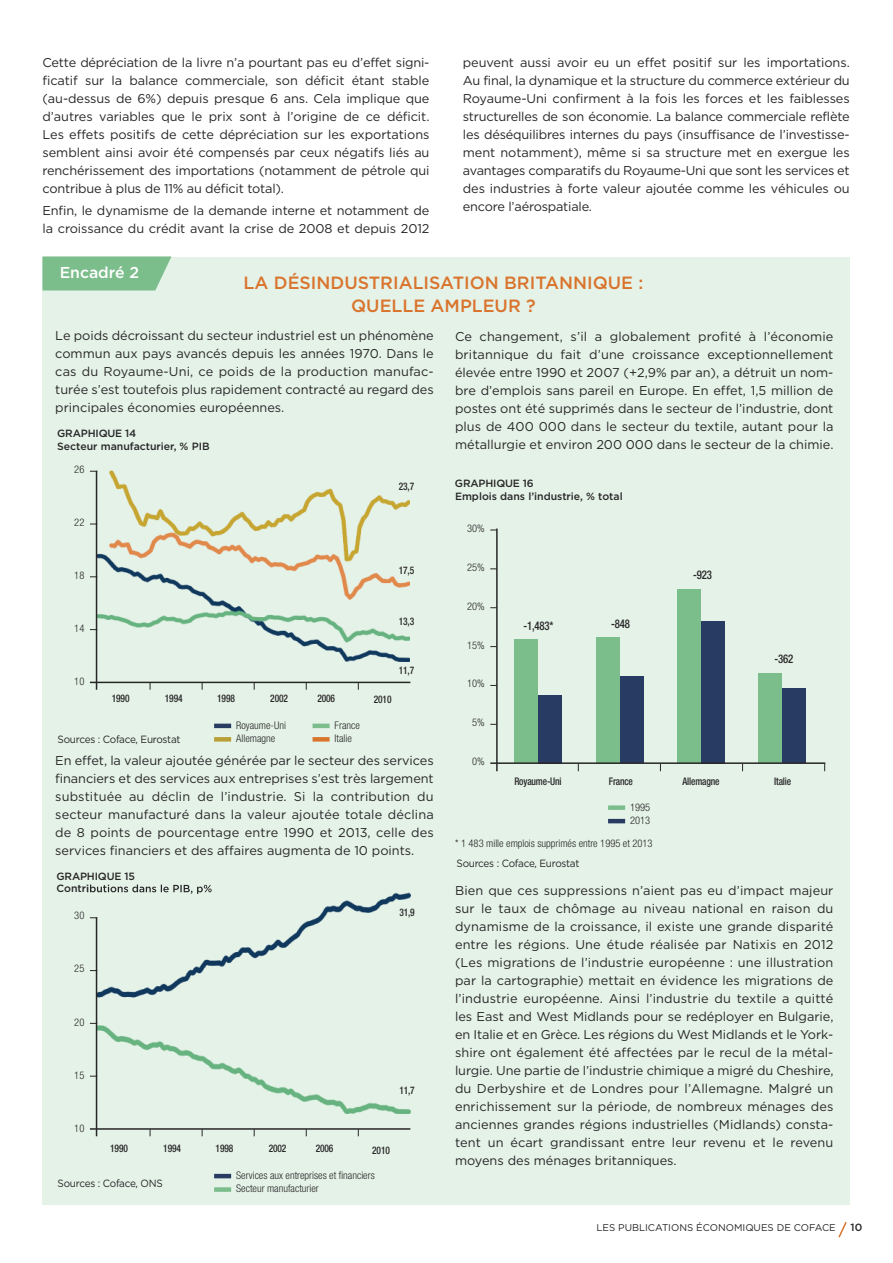
<style>
.page{position:relative;width:893px;height:1263px;background:#fff}
.page>*{position:absolute;margin:0;border:0;box-sizing:border-box;transform-origin:0 0}
.t1{font:500 17.7px/23.5px "Gotham";color:#d9742d;text-align:center}
.t2{font:500 15.75px "Gotham";color:#fff}
.t3{font:12.75px/18px "Gotham";letter-spacing:-.005em;color:#272627;text-align:justify}
.t4{font:500 condensed 12px "Helvetica Neue";letter-spacing:-.015em;color:#272627;scale:.9 1}
.t5{font:300 condensed 10.5px/12.6px "Helvetica Neue LT Std";color:#272627}
.t6{font:500 condensed 10.5px "Helvetica Neue";letter-spacing:-.015em;color:#272627;scale:.9 1}
.t7{font:500 10.5px/12.6px "Gotham";color:#272627}
.t8{font:10.5px "Gotham";letter-spacing:-.025em;color:#272627;scale:.95 1}
.t9{font:9.75px "Gotham";color:#272627}
</style>
<div class="page">
<div style="left:43px;top:257px;width:807px;height:947px;background:#e5f2e8"></div>
<svg style="left:42px;top:256px;width:129px;height:34px;background:#84c193"></svg>
<img style="left:89px;top:470px;width:321px;height:191px">
<hr style="left:96px;top:471px;width:1px;height:219px;background:#272627">
<hr style="left:90px;top:682px;width:320px;height:1px;background:#272627">
<hr style="left:214px;top:724px;width:17px;height:4px;background:#283c63">
<div style="left:214px;top:737px;width:17px;height:5px;background:#b9a036"></div>
<hr style="left:313px;top:724px;width:17px;height:4px;background:#7cbd8c">
<div style="left:313px;top:737px;width:17px;height:5px;background:#d9742d"></div>
<img style="left:88px;top:884px;width:323px;height:230px">
<img style="left:88px;top:884px;width:68px;height:8px">
<hr style="left:96px;top:917px;width:1px;height:219px;background:#272627">
<hr style="left:90px;top:1128px;width:320px;height:2px;background:#272627">
<hr style="left:214px;top:1174px;width:17px;height:4px;background:#283c63">
<div style="left:214px;top:1187px;width:17px;height:5px;background:#7cbd8c"></div>
<div style="left:608px;top:805px;width:17px;height:5px;background:#7cbd8c"></div>
<hr style="left:608px;top:819px;width:17px;height:4px;background:#283c63">
<hr style="left:496px;top:528px;width:2px;height:243px;background:#272627">
<div style="left:514px;top:639px;width:24px;height:124px;background:#7cbd8c"></div>
<div style="left:538px;top:695px;width:24px;height:68px;background:#283c63"></div>
<div style="left:596px;top:637px;width:23px;height:126px;background:#7cbd8c"></div>
<div style="left:620px;top:676px;width:23px;height:87px;background:#283c63"></div>
<div style="left:677px;top:589px;width:24px;height:174px;background:#7cbd8c"></div>
<div style="left:701px;top:621px;width:24px;height:142px;background:#283c63"></div>
<div style="left:759px;top:674px;width:23px;height:89px;background:#7cbd8c"></div>
<div style="left:783px;top:689px;width:23px;height:74px;background:#283c63"></div>
<hr style="left:490px;top:762px;width:335px;height:2px;background:#272627">
<svg style="left:838px;top:1222px;width:9px;height:16px"></svg>
<p class="t3" style="left:43px;top:54px;width:388px">Cette dépréciation de la livre n’a pourtant pas eu d’effet signi&shy;ficatif sur la balance commerciale, son déficit étant stable (au-dessus de 6%) depuis presque 6 ans. Cela implique que d’autres variables que le prix sont à l’origine de ce déficit.<br>Les effets positifs de cette dépréciation sur les exportations semblent ainsi avoir été compensés par ceux négatifs liés au renchérissement des importations (notamment de pétrole qui contribue à plus de 11% au déficit total).</p>
<p class="t3" style="left:43px;top:202px;width:388px">Enfin, le dynamisme de la demande interne et notamment de la croissance du crédit avant la crise de 2008 et depuis 2012</p>
<h1 class="t1" style="left:244px;top:271px;width:401px">LA DÉSINDUSTRIALISATION BRITANNIQUE :<br>QUELLE AMPLEUR ?</h1>
<p class="t3" style="left:55px;top:327px;width:380px">Le poids décroissant du secteur industriel est un phénomène commun aux pays avancés depuis les années 1970. Dans le cas du Royaume-Uni, ce poids de la production manufac&shy;turée s’est toutefois plus rapidement contracté au regard des principales économies européennes.</p>
<p class="t3" style="left:463px;top:54px;width:388px">peuvent aussi avoir eu un effet positif sur les importations.<br>Au final, la dynamique et la structure du commerce extérieur du Royaume-Uni confirment à la fois les forces et les faiblesses structurelles de son économie. La balance commerciale reflète les déséquilibres internes du pays (insuffisance de l’investisse&shy;ment notamment), même si sa structure met en exergue les avantages comparatifs du Royaume-Uni que sont les services et des industries à forte valeur ajoutée comme les véhicules ou encore l’aérospatiale.</p>
<p class="t2" style="left:60px;top:263px;width:81px">Encadré 2</p>
<p class="t3" style="left:455px;top:327px;width:380px">Ce changement, s’il a globalement profité à l’économie britannique du fait d’une croissance exceptionnellement élevée entre 1990 et 2007 (+2,9% par an), a détruit un nom&shy;bre d’emplois sans pareil en Europe. En effet, 1,5 million de postes ont été supprimés dans le secteur de l’industrie, dont plus de 400 000 dans le secteur du textile, autant pour la métallurgie et environ 200 000 dans le secteur de la chimie.</p>
<p class="t7" style="left:57px;top:427px;width:154px">GRAPHIQUE 14<br>Secteur manufacturier, % PIB</p>
<p class="t5" style="left:74px;top:464px;width:12px">26</p>
<p class="t5" style="left:74px;top:517px;width:12px">22</p>
<p class="t5" style="left:74px;top:570px;width:12px">18</p>
<p class="t5" style="left:74px;top:623px;width:12px">14</p>
<p class="t5" style="left:74px;top:676px;width:12px">10</p>
<p class="t6" style="left:112px;top:695px;width:21px">1990</p>
<p class="t6" style="left:399px;top:483px;width:19px">23,7</p>
<p class="t6" style="left:399px;top:567px;width:19px">17,5</p>
<p class="t6" style="left:399px;top:617px;width:19px">13,3</p>
<p class="t6" style="left:165px;top:695px;width:21px">1994</p>
<p class="t6" style="left:217px;top:695px;width:21px">1998</p>
<p class="t6" style="left:270px;top:695px;width:21px">2002</p>
<p class="t6" style="left:317px;top:695px;width:21px">2006</p>
<p class="t6" style="left:374px;top:695px;width:21px">2010</p>
<p class="t6" style="left:399px;top:667px;width:19px">11,7</p>
<p class="t8" style="left:58px;top:733px;width:131px">Sources : Coface, Eurostat</p>
<p class="t5" style="left:236px;top:720px;width:51px">Royaume-Uni<br>Allemagne</p>
<p class="t5" style="left:335px;top:720px;width:27px">France<br>Italie</p>
<p class="t3" style="left:55px;top:752px;width:380px">En effet, la valeur ajoutée générée par le secteur des services financiers et des services aux entreprises s’est très largement substituée au déclin de l’industrie. Si la contribution du secteur manufacturé dans la valeur ajoutée totale déclina de 8 points de pourcentage entre 1990 et 2013, celle des services financiers et des affaires augmenta de 10 points.</p>
<p class="t7" style="left:57px;top:870px;width:80px">GRAPHIQUE 15</p>
<p class="t5" style="left:74px;top:910px;width:12px">30</p>
<p class="t6" style="left:399px;top:908px;width:19px">31,9</p>
<p class="t5" style="left:74px;top:963px;width:12px">25</p>
<p class="t5" style="left:74px;top:1016px;width:12px">20</p>
<p class="t5" style="left:74px;top:1069px;width:12px">15</p>
<p class="t6" style="left:399px;top:1086px;width:19px">11,7</p>
<p class="t5" style="left:74px;top:1122px;width:12px">10</p>
<p class="t6" style="left:110px;top:1144px;width:21px">1990</p>
<p class="t6" style="left:163px;top:1144px;width:21px">1994</p>
<p class="t6" style="left:216px;top:1144px;width:21px">1998</p>
<p class="t6" style="left:269px;top:1144px;width:21px">2002</p>
<p class="t6" style="left:316px;top:1144px;width:21px">2006</p>
<p class="t6" style="left:372px;top:1147px;width:21px">2010</p>
<p class="t5" style="left:236px;top:1170px;width:140px">Services aux entreprises et financiers<br>Secteur manufacturier</p>
<p class="t8" style="left:58px;top:1178px;width:112px">Sources : Coface, ONS</p>
<p class="t7" style="left:455px;top:477px;width:169px">GRAPHIQUE 16<br>Emplois dans l’industrie, % total</p>
<p class="t5" style="left:467px;top:523px;width:19px">30%</p>
<p class="t5" style="left:467px;top:562px;width:19px">25%</p>
<p class="t5" style="left:467px;top:601px;width:19px">20%</p>
<p class="t5" style="left:467px;top:639px;width:19px">15%</p>
<p class="t5" style="left:467px;top:678px;width:19px">10%</p>
<p class="t5" style="left:472px;top:717px;width:14px">5%</p>
<p class="t5" style="left:472px;top:755px;width:14px">0%</p>
<p class="t4" style="left:523px;top:621px;width:35px">-1,483*</p>
<p class="t4" style="left:611px;top:620px;width:22px">-848</p>
<p class="t4" style="left:693px;top:570px;width:22px">-923</p>
<p class="t4" style="left:775px;top:654px;width:22px">-362</p>
<p class="t6" style="left:514px;top:778px;width:54px">Royaume-Uni</p>
<p class="t6" style="left:609px;top:778px;width:28px">France</p>
<p class="t6" style="left:682px;top:778px;width:43px">Allemagne</p>
<p class="t6" style="left:774px;top:778px;width:20px">Italie</p>
<p class="t5" style="left:630px;top:802px;width:22px">1995<br>2013</p>
<p class="t5" style="left:455px;top:838px;width:199px">* 1 483 mille emplois supprimés entre 1995 et 2013</p>
<p class="t8" style="left:457px;top:857px;width:131px">Sources : Coface, Eurostat</p>
<p class="t3" style="left:455px;top:881px;width:380px">Bien que ces suppressions n’aient pas eu d’impact majeur sur le taux de chômage au niveau national en raison du dynamisme de la croissance, il existe une grande disparité entre les régions. Une étude réalisée par Natixis en 2012 (Les migrations de l’industrie européenne : une illustration par la cartographie) mettait en évidence les migrations de l’industrie européenne. Ainsi l’industrie du textile a quitté les East and West Midlands pour se redéployer en Bulgarie, en Italie et en Grèce. Les régions du West Midlands et le York&shy;shire ont également été affectées par le recul de la métal&shy;lurgie. Une partie de l’industrie chimique a migré du Cheshire, du Derbyshire et de Londres pour l’Allemagne. Malgré un enrichissement sur la période, de nombreux ménages des anciennes grandes régions industrielles (Midlands) consta&shy;tent un écart grandissant entre leur revenu et le revenu moyens des ménages britanniques.</p>
<p class="t9" style="left:596px;top:1222px;width:241px">LES PUBLICATIONS ÉCONOMIQUES DE COFACE</p>
<p class="t7" style="left:851px;top:1221px;width:13px">10</p>
</div>
